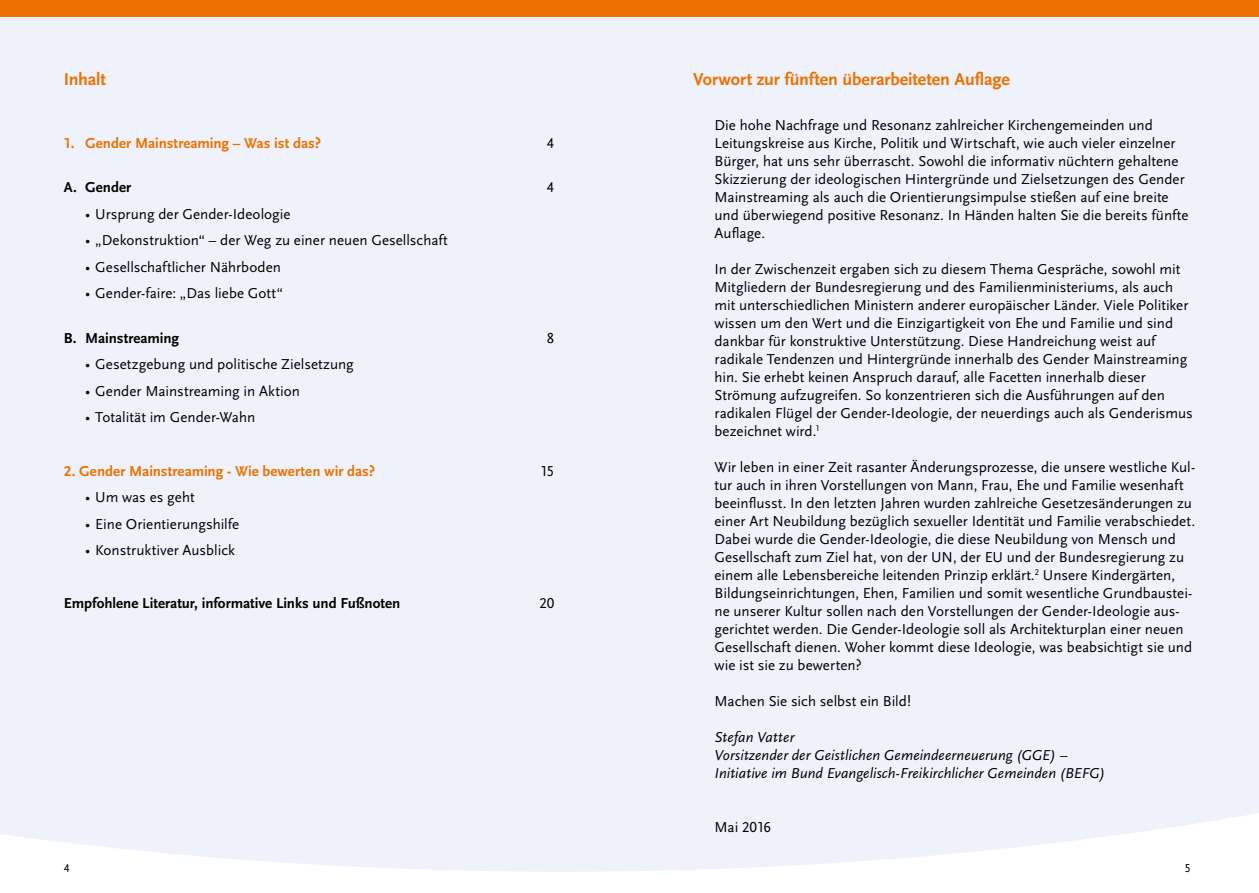
<style>
.page{position:relative;width:1259px;height:893px;background:#fff}
.page>*{position:absolute;margin:0;border:0;box-sizing:border-box;transform-origin:0 0}
.t1{font:700 18px "Scala Sans LF";letter-spacing:-.005em;color:#ee7100}
.t2{font:15px/18px "Scala Sans LF";color:#000}
.t3{font:italic 15px/18px "Scala Sans LF";letter-spacing:.005em;color:#000}
.t4{font:700 15px "Scala Sans LF";color:#ee7100}
.t5{font:700 15px "Scala Sans LF";color:#000}
.t6{font:12px "Scala Sans LF";color:#000}
</style>
<div class="page">
<div style="left:0;top:17px;width:1259px;height:855px;background:#eff2fa"></div>
<div style="left:0;top:0;width:1259px;height:17px;background:#ee7100"></div>
<p class="t1" style="left:64px;top:69px;width:44px">Inhalt</p>
<p class="t4" style="left:64px;top:134px;width:259px">1. Gender Mainstreaming – Was ist das?</p>
<p class="t2" style="left:547px;top:134px;width:9px">4</p>
<p class="t5" style="left:64px;top:179px;width:69px">A. Gender</p>
<p class="t2" style="left:547px;top:179px;width:9px">4</p>
<p class="t2" style="left:85px;top:205px;width:207px">• Ursprung der Gender-Ideologie</p>
<p class="t2" style="left:85px;top:232px;width:364px">• „Dekonstruktion“ – der Weg zu einer neuen Gesellschaft</p>
<p class="t2" style="left:85px;top:258px;width:197px">• Gesellschaftlicher Nährboden</p>
<p class="t2" style="left:85px;top:285px;width:199px">• Gender-faire: „Das liebe Gott“</p>
<p class="t5" style="left:64px;top:329px;width:117px">B. Mainstreaming</p>
<p class="t2" style="left:547px;top:329px;width:9px">8</p>
<p class="t2" style="left:85px;top:356px;width:270px">• Gesetzgebung und politische Zielsetzung</p>
<p class="t2" style="left:85px;top:382px;width:216px">• Gender Mainstreaming in Aktion</p>
<p class="t2" style="left:85px;top:409px;width:172px">• Totalität im Gender-Wahn</p>
<p class="t4" style="left:64px;top:462px;width:313px">2. Gender Mainstreaming - Wie bewerten wir das?</p>
<p class="t2" style="left:540px;top:462px;width:16px">15</p>
<p class="t2" style="left:85px;top:488px;width:111px">• Um was es geht</p>
<p class="t2" style="left:85px;top:515px;width:156px">• Eine Orientierungshilfe</p>
<p class="t2" style="left:85px;top:541px;width:151px">• Konstruktiver Ausblick</p>
<p class="t5" style="left:64px;top:594px;width:338px">Empfohlene Literatur, informative Links und Fußnoten</p>
<p class="t2" style="left:539px;top:594px;width:16px">20</p>
<p class="t1" style="left:693px;top:69px;width:318px">Vorwort zur fünften überarbeiteten Auflage</p>
<p class="t2" style="left:714px;top:116px;width:475px">Die hohe Nachfrage und Resonanz zahlreicher Kirchengemeinden und Leitungskreise aus Kirche, Politik und Wirtschaft, wie auch vieler einzelner Bürger, hat uns sehr überrascht. Sowohl die informativ nüchtern gehaltene Skizzierung der ideologischen Hintergründe und Zielsetzungen des Gender Mainstreaming als auch die Orientierungsimpulse stießen auf eine breite und überwiegend positive Resonanz. In Händen halten Sie die bereits fünfte Auflage.</p>
<p class="t2" style="left:714px;top:260px;width:480px">In der Zwischenzeit ergaben sich zu diesem Thema Gespräche, sowohl mit Mitgliedern der Bundesregierung und des Familienministeriums, als auch mit unterschiedlichen Ministern anderer europäischer Länder. Viele Politiker wissen um den Wert und die Einzigartigkeit von Ehe und Familie und sind dankbar für konstruktive Unterstützung. Diese Handreichung weist auf radikale Tendenzen und Hintergründe innerhalb des Gender Mainstreaming hin. Sie erhebt keinen Anspruch darauf, alle Facetten innerhalb dieser Strömung aufzugreifen. So konzentrieren sich die Ausführungen auf den radikalen Flügel der Gender-Ideologie, der neuerdings auch als Genderismus bezeichnet wird.<sup>1</sup></p>
<p class="t2" style="left:714px;top:458px;width:482px">Wir leben in einer Zeit rasanter Änderungsprozesse, die unsere westliche Kul&shy;tur auch in ihren Vorstellungen von Mann, Frau, Ehe und Familie wesenhaft beeinflusst. In den letzten Jahren wurden zahlreiche Gesetzesänderungen zu einer Art Neubildung bezüglich sexueller Identität und Familie verabschiedet.<br>Dabei wurde die Gender-Ideologie, die diese Neubildung von Mensch und Gesellschaft zum Ziel hat, von der UN, der EU und der Bundesregierung zu einem alle Lebensbereiche leitenden Prinzip erklärt.<sup>2</sup> Unsere Kindergärten, Bildungseinrichtungen, Ehen, Familien und somit wesentliche Grundbaustei&shy;ne unserer Kultur sollen nach den Vorstellungen der Gender-Ideologie aus&shy;gerichtet werden. Die Gender-Ideologie soll als Architekturplan einer neuen Gesellschaft dienen. Woher kommt diese Ideologie, was beabsichtigt sie und wie ist sie zu bewerten?</p>
<p class="t2" style="left:714px;top:692px;width:198px">Machen Sie sich selbst ein Bild!</p>
<p class="t3" style="left:714px;top:728px;width:392px">Stefan Vatter<br>Vorsitzender der Geistlichen Gemeindeerneuerung (GGE) –<br>Initiative im Bund Evangelisch-Freikirchlicher Gemeinden (BEFG)</p>
<p class="t2" style="left:714px;top:818px;width:58px">Mai 2016</p>
<p class="t6" style="left:64px;top:861px;width:7px">4</p>
<p class="t6" style="left:1185px;top:861px;width:7px">5</p>
</div>
